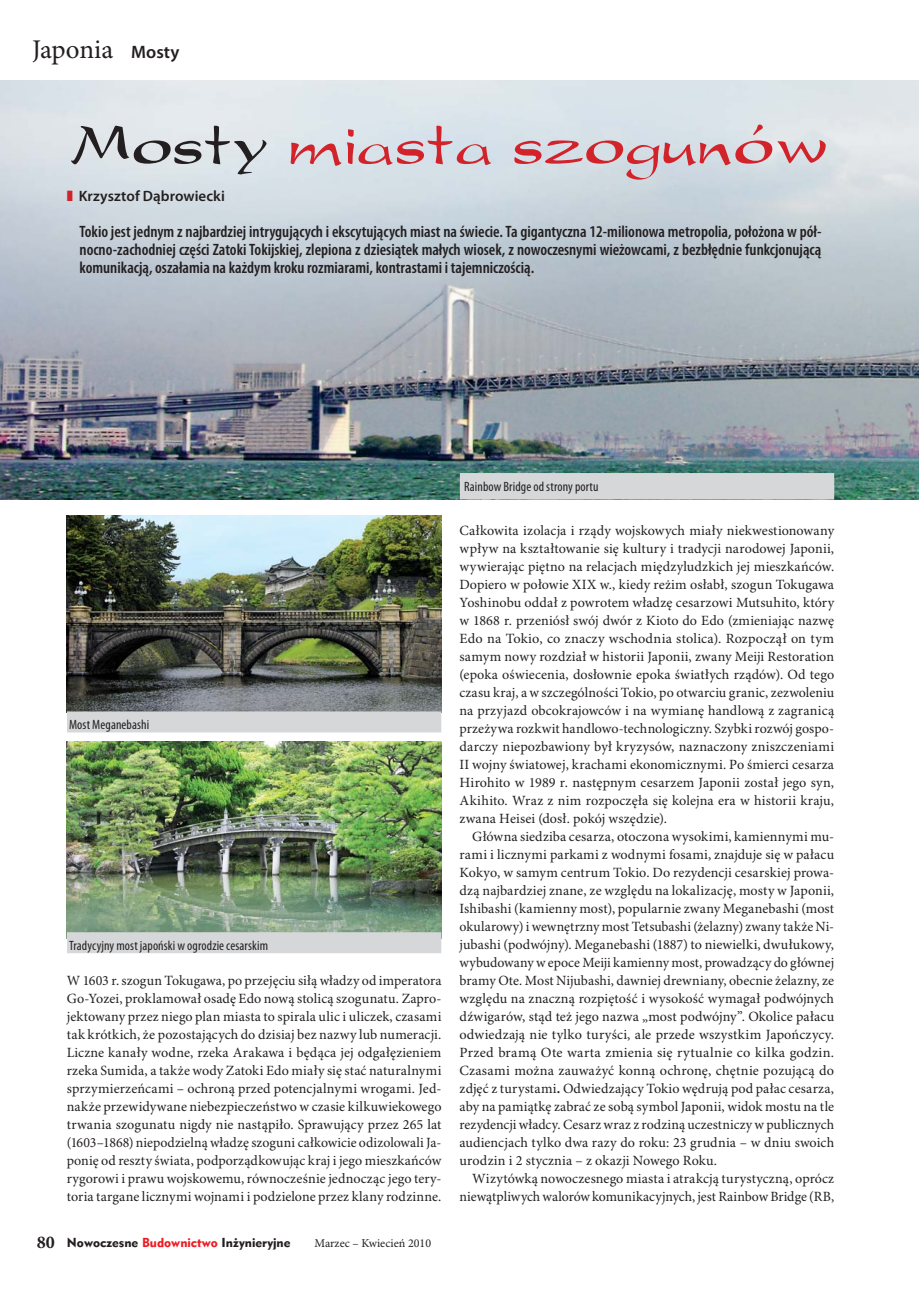
<style>
.page{position:relative;width:919px;height:1289px;background:#fff}
.page>*{position:absolute;margin:0;border:0;box-sizing:border-box;transform-origin:0 0}
.t1{font:67.5px "Kudasai";color:#d2232a}
.t2{font:27px "Minion Pro";color:#231f20}
.t3{font:600 condensed 16.5px/18px "Myriad Pro";color:#231f20;text-align:justify}
.t4{font:600 15px "Myriad Pro";letter-spacing:.005em;color:#231f20}
.t5{font:14.1px/18px "Minion Pro";letter-spacing:.01em;color:#231f20;text-align:justify}
.t6{font:condensed 13.5px "Myriad Pro";letter-spacing:.01em;color:#231f20}
.t7{font:12px "Geometr 415 Blk PL";color:#231f20}
.t8{font:12px "Minion Pro";color:#231f20}
.s1{font-family:"Myriad Pro";font-weight:600;font-size:18px}
.s2{color:#231f20}
.s3{color:#d2232a}
.s4{font-family:"Minion Pro";font-weight:700;font-size:18px}
.s5{color:#ed1c24}
.s6{font-weight:700}
</style>
<div class="page">
<img style="left:0;top:81px;width:918px;height:418px">
<img style="left:67px;top:515px;width:374px;height:196px">
<img style="left:67px;top:742px;width:374px;height:190px">
<div style="left:67px;top:711px;width:374px;height:21px;background:#d5d7d8"></div>
<div style="left:67px;top:932px;width:374px;height:21px;background:#d5d7d8"></div>
<div style="left:460px;top:478px;width:374px;height:21px;background:#d5d7d8"></div>
<div style="left:460px;top:473px;width:374px;height:21px;background:#d5d7d8"></div>
<h2 class="t2" style="left:32px;top:39px;width:149px">Japonia <span class="s1">Mosty</span></h2>
<h1 class="t1" style="left:67px;top:101px;width:762px"><span class="s2">Mosty</span> miasta szogunów</h1>
<p class="t4" style="left:67px;top:190px;width:160px"><span class="s3">❚</span> Krzysztof Dąbrowiecki</p>
<p class="t3" style="left:80px;top:224px;width:743px">Tokio jest jednym z najbardziej intrygujących i ekscytujących miast na świecie. Ta gigantyczna 12-milionowa metropolia, położona w pół&shy;nocno-zachodniej części Zatoki Tokijskiej, zlepiona z dziesiątek małych wiosek, z nowoczesnymi wieżowcami, z bezbłędnie funkcjonującą komunikacją, oszałamia na każdym kroku rozmiarami, kontrastami i tajemniczością.</p>
<p class="t6" style="left:69px;top:719px;width:82px">Most Meganebashi</p>
<p class="t6" style="left:69px;top:940px;width:200px">Tradycyjny most japoński w ogrodzie cesarskim</p>
<p class="t5" style="left:67px;top:972px;width:376px">W 1603 r. szogun Tokugawa, po przejęciu siłą władzy od imperatora Go-Yozei, proklamował osadę Edo nową stolicą szogunatu. Zapro&shy;jektowany przez niego plan miasta to spirala ulic i uliczek, czasami tak krótkich, że pozostających do dzisiaj bez nazwy lub numeracji.<br>Liczne kanały wodne, rzeka Arakawa i będąca jej odgałęzieniem rzeka Sumida, a także wody Zatoki Edo miały się stać naturalnymi sprzymierzeńcami – ochroną przed potencjalnymi wrogami. Jed&shy;nakże przewidywane niebezpieczeństwo w czasie kilkuwiekowego trwania szogunatu nigdy nie nastąpiło. Sprawujący przez 265 lat (1603–1868) niepodzielną władzę szoguni całkowicie odizolowali Ja&shy;ponię od reszty świata, podporządkowując kraj i jego mieszkańców rygorowi i prawu wojskowemu, równocześnie jednocząc jego tery&shy;toria targane licznymi wojnami i podzielone przez klany rodzinne.</p>
<p class="t7" style="left:37px;top:1235px;width:255px"><span class="s4">80</span> Nowoczesne <span class="s5">Budownictwo</span> Inżynieryjne</p>
<p class="t8" style="left:314px;top:1238px;width:118px">Marzec – Kwiecień 2010</p>
<p class="t6" style="left:464px;top:481px;width:136px">Rainbow Bridge od strony portu</p>
<p class="t5" style="left:459px;top:522px;width:376px">Całkowita izolacja i rządy wojskowych miały niekwestionowany wpływ na kształtowanie się kultury i tradycji narodowej Japonii, wywierając piętno na relacjach międzyludzkich jej mieszkańców.<br>Dopiero w połowie XIX w., kiedy reżim osłabł, szogun Tokugawa Yoshinobu oddał z powrotem władzę cesarzowi Mutsuhito, który w 1868 r. przeniósł swój dwór z Kioto do Edo (zmieniając nazwę Edo na Tokio, co znaczy wschodnia stolica). Rozpoczął on tym samym nowy rozdział w historii Japonii, zwany Meiji Restoration (epoka oświecenia, dosłownie epoka światłych rządów). Od tego czasu kraj, a w szczególności Tokio, po otwarciu granic, zezwoleniu na przyjazd obcokrajowców i na wymianę handlową z zagranicą przeżywa rozkwit handlowo-technologiczny. Szybki rozwój gospo&shy;darczy niepozbawiony był kryzysów, naznaczony zniszczeniami II wojny światowej, krachami ekonomicznymi. Po śmierci cesarza Hirohito w 1989 r. następnym cesarzem Japonii został jego syn, Akihito. Wraz z nim rozpoczęła się kolejna era w historii kraju, zwana Heisei (dosł. pokój wszędzie).</p>
<p class="t5" style="left:459px;top:828px;width:376px;text-indent:13px">Główna siedziba cesarza, otoczona wysokimi, kamiennymi mu&shy;rami i licznymi parkami z wodnymi fosami, znajduje się w pałacu Kokyo, w samym centrum Tokio. Do rezydencji cesarskiej prowa&shy;dzą najbardziej znane, ze względu na lokalizację, mosty w Japonii, Ishibashi (kamienny most), popularnie zwany Meganebashi (most okularowy) i wewnętrzny most Tetsubashi (żelazny) zwany także Ni&shy;jubashi (podwójny). Meganebashi (1887) to niewielki, dwułukowy, wybudowany w epoce Meiji kamienny most, prowadzący do głównej bramy Ote. Most Nijubashi, dawniej drewniany, obecnie żelazny, ze względu na znaczną rozpiętość i wysokość wymagał podwójnych dźwigarów, stąd też jego nazwa „most podwójny”. Okolice pałacu odwiedzają nie tylko turyści, ale przede wszystkim Japończycy.<br>Przed bramą Ote warta zmienia się rytualnie co kilka godzin.<br>Czasami można zauważyć konną ochronę, chętnie pozującą do zdjęć z turystami<span class="s6">.</span> Odwiedzający Tokio wędrują pod pałac cesarza, aby na pamiątkę zabrać ze sobą symbol Japonii, widok mostu na tle rezydencji władcy. Cesarz wraz z rodziną uczestniczy w publicznych audiencjach tylko dwa razy do roku: 23 grudnia – w dniu swoich urodzin i 2 stycznia – z okazji Nowego Roku.</p>
<p class="t5" style="left:459px;top:1170px;width:376px;text-align:right">Wizytówką nowoczesnego miasta i atrakcją turystyczną, oprócz niewątpliwych walorów komunikacyjnych, jest Rainbow Bridge (RB,</p>
</div>
